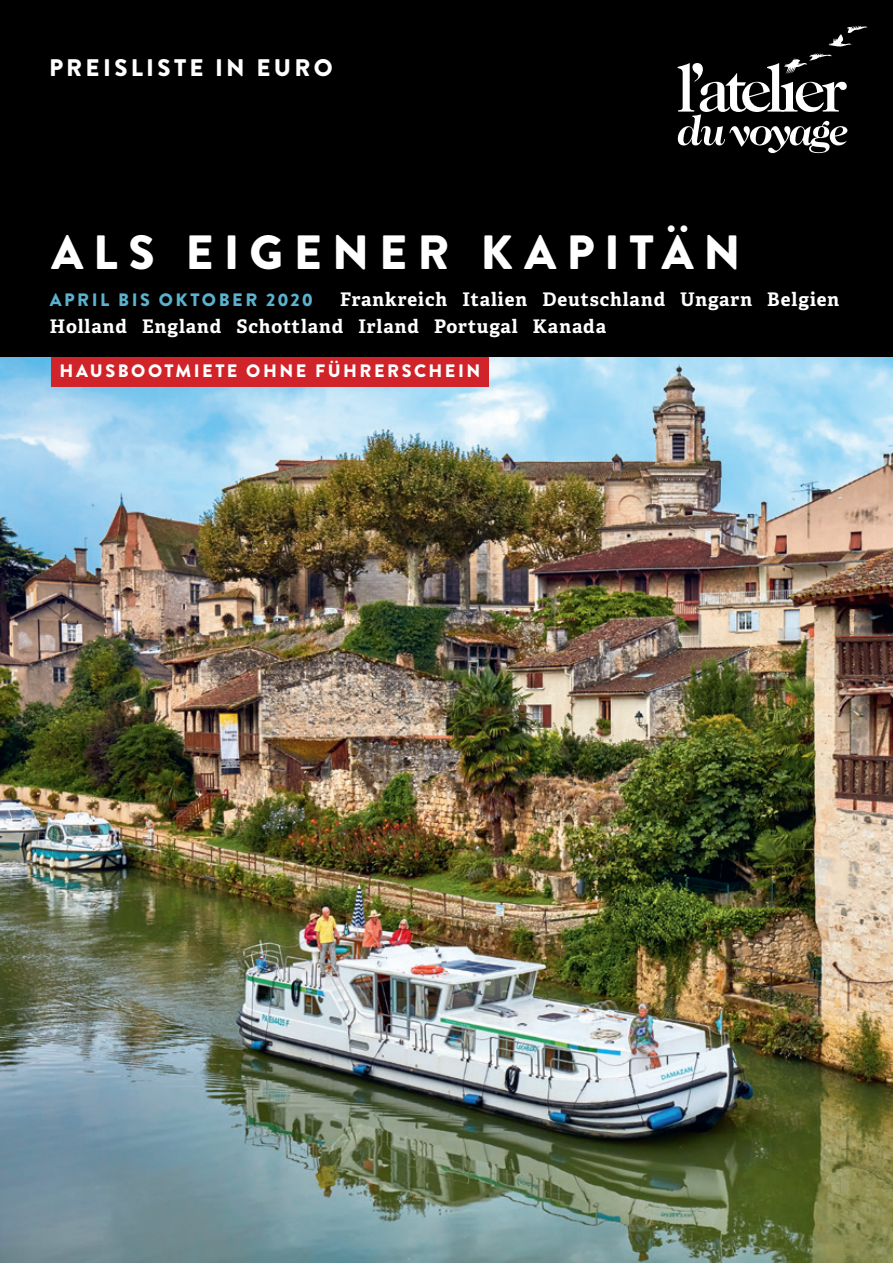
<style>
.page{position:relative;width:893px;height:1263px;background:#000}
.page>*{position:absolute;margin:0;border:0;box-sizing:border-box;transform-origin:0 0}
.t1{font:900 48px "Brandon Grotesque";letter-spacing:.21em;color:#fff}
.t2{font:900 24px "Brandon Grotesque";letter-spacing:.135em;color:#fff}
.t3{font:700 18.75px/27px "Adelle";letter-spacing:.05em;color:#fff}
.t4{font:900 18px "Brandon Grotesque";letter-spacing:.135em;color:#fff}
.t5{font:900 18px "Brandon Grotesque";letter-spacing:.14em;color:#5ab2ce}
</style>
<div class="page">
<img style="left:0;top:357px;width:893px;height:906px">
<svg style="left:829px;top:26px;width:38px;height:21px"></svg>
<svg style="left:677px;top:53px;width:171px;height:100px"></svg>
<div style="left:51px;top:357px;width:438px;height:30px;background:#d1232a"></div>
<p class="t2" style="left:49px;top:51px;width:285px">PREISLISTE IN EURO</p>
<h1 class="t1" style="left:51px;top:218px;width:691px">ALS EIGENER KAPITÄN</h1>
<p class="t5" style="left:50px;top:287px;width:265px">APRIL BIS OKTOBER 2020</p>
<p class="t3" style="left:50px;top:286px;width:791px;text-indent:290px">Frankreich Italien Deutschland Ungarn Belgien<br>Holland England Schottland Irland Portugal Kanada</p>
<p class="t4" style="left:60px;top:358px;width:422px">HAUSBOOTMIETE OHNE FÜHRERSCHEIN</p>
</div>
